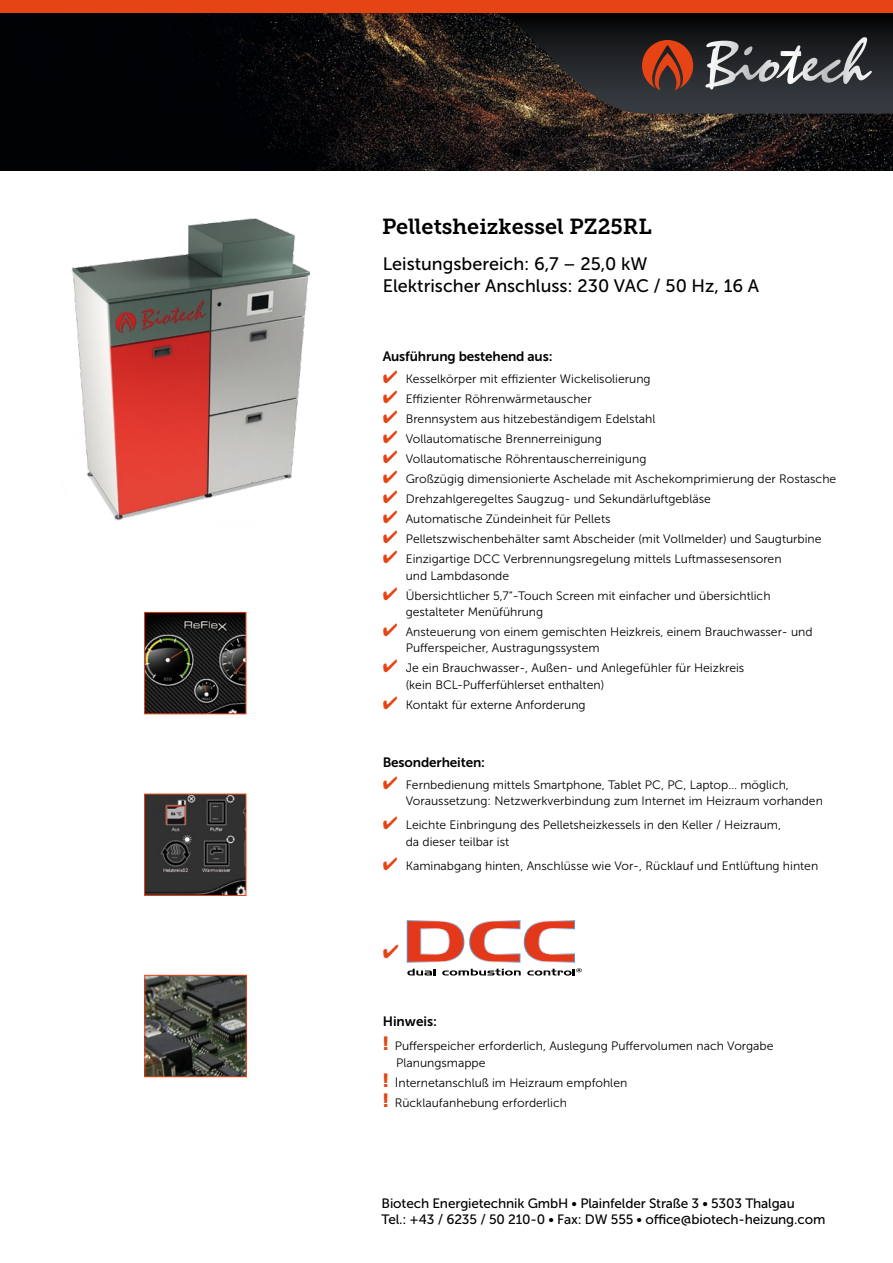
<style>
.page{position:relative;width:893px;height:1263px;background:#fff}
.page>*{position:absolute;margin:0;border:0;box-sizing:border-box;transform-origin:0 0}
.t1{font:21.6px "Museo Slab 700";color:#000}
.t2{font:18px "Museo Sans 500";color:#000}
.t3{font:13.5px "Museo Sans 500";letter-spacing:-.01em;color:#000}
.t4{font:13.5px "Museo Sans 700";letter-spacing:-.01em;color:#000}
.t5{font:12.15px/16.2px "Museo Sans 300";color:#000}
.s1{color:#e64415}
.s2{font-family:"Helvetica Neue";font-weight:900;font-stretch:condensed;font-size:18.9px;color:#e64415}
.s3{font-size:13.5px}
</style>
<div class="page">
<img style="left:0;top:13px;width:893px;height:157px">
<svg style="left:483px;top:13px;width:410px;height:101px;background:#292829"></svg>
<svg style="left:642px;top:40px;width:51px;height:50px;background:#92381f"></svg>
<svg style="left:776px;top:37px;width:96px;height:49px;background:#56595b"></svg>
<div style="left:0;top:0;width:893px;height:13px;background:#e64415"></div>
<svg style="left:407px;top:920px;width:168px;height:42px"></svg>
<svg style="left:407px;top:969px;width:29px;height:6px"></svg>
<svg style="left:442px;top:969px;width:79px;height:6px"></svg>
<svg style="left:527px;top:968px;width:55px;height:7px"></svg>
<img style="left:71px;top:218px;width:239px;height:303px">
<img style="left:146px;top:614px;width:98px;height:98px">
<div style="left:144px;top:612px;width:102px;height:102px;border:1px solid #e64415"></div>
<img style="left:146px;top:796px;width:98px;height:98px">
<div style="left:144px;top:794px;width:102px;height:102px;border:1px solid #e64415"></div>
<img style="left:147px;top:977px;width:98px;height:98px">
<div style="left:145px;top:975px;width:102px;height:102px;border:1px solid #e64415"></div>
<p class="t1" style="left:382px;top:215px;width:271px">Pelletsheizkessel PZ25RL</p>
<p class="t2" style="left:383px;top:254px;width:266px">Leistungsbereich: 6,7 – 25,0 kW</p>
<p class="t2" style="left:383px;top:275px;width:378px">Elektrischer Anschluss: 230 VAC / 50 Hz, 16 A</p>
<p class="t4" style="left:383px;top:348px;width:171px">Ausführung bestehend aus:</p>
<p class="t5" style="left:383px;top:370px;width:269px"><span class="s1">✔</span> Kesselkörper mit effizienter Wickelisolierung</p>
<p class="t5" style="left:383px;top:391px;width:210px"><span class="s1">✔</span> Effizienter Röhrenwärmetauscher</p>
<p class="t5" style="left:383px;top:411px;width:274px"><span class="s1">✔</span> Brennsystem aus hitzebeständigem Edelstahl</p>
<p class="t5" style="left:383px;top:431px;width:221px"><span class="s1">✔</span> Vollautomatische Brennerreinigung</p>
<p class="t5" style="left:383px;top:451px;width:265px"><span class="s1">✔</span> Vollautomatische Röhrentauscherreinigung</p>
<p class="t5" style="left:383px;top:471px;width:455px"><span class="s1">✔</span> Großzügig dimensionierte Aschelade mit Aschekomprimierung der Rostasche</p>
<p class="t5" style="left:383px;top:491px;width:330px"><span class="s1">✔</span> Drehzahlgeregeltes Saugzug- und Sekundärluftgebläse</p>
<p class="t5" style="left:383px;top:511px;width:229px"><span class="s1">✔</span> Automatische Zündeinheit für Pellets</p>
<p class="t5" style="left:383px;top:531px;width:440px"><span class="s1">✔</span> Pelletszwischenbehälter samt Abscheider (mit Vollmelder) und Saugturbine</p>
<p class="t5" style="left:406px;top:551px;width:377px;text-indent:-23px"><span class="s1">✔</span> Einzigartige DCC Verbrennungsregelung mittels Luftmassesensoren und Lambdasonde</p>
<p class="t5" style="left:406px;top:587px;width:366px;text-indent:-23px"><span class="s1">✔</span> Übersichtlicher 5,7“-Touch Screen mit einfacher und übersichtlich gestalteter Menüführung</p>
<p class="t5" style="left:406px;top:624px;width:408px;text-indent:-23px"><span class="s1">✔</span> Ansteuerung von einem gemischten Heizkreis, einem Brauchwasser- und<br>Pufferspeicher, Austragungssystem</p>
<p class="t5" style="left:406px;top:660px;width:340px;text-indent:-23px"><span class="s1">✔</span> Je ein Brauchwasser-, Außen- und Anlegefühler für Heizkreis (kein BCL-Pufferfühlerset enthalten)</p>
<p class="t5" style="left:383px;top:696px;width:204px"><span class="s1">✔</span> Kontakt für externe Anforderung</p>
<p class="t4" style="left:383px;top:755px;width:104px">Besonderheiten:</p>
<p class="t5" style="left:406px;top:777px;width:419px;text-indent:-23px"><span class="s1">✔</span> Fernbedienung mittels Smartphone, Tablet PC, PC, Laptop… möglich,<br>Voraussetzung: Netzwerkverbindung zum Internet im Heizraum vorhanden</p>
<p class="t5" style="left:406px;top:817px;width:377px;text-indent:-23px"><span class="s1">✔</span> Leichte Einbringung des Pelletsheizkessels in den Keller / Heizraum, da dieser teilbar ist</p>
<p class="t5" style="left:383px;top:858px;width:437px"><span class="s1">✔</span> Kaminabgang hinten, Anschlüsse wie Vor-, Rücklauf und Entlüftung hinten</p>
<p class="t4" style="left:383px;top:1014px;width:56px">Hinweis:</p>
<p class="t5" style="left:396px;top:1038px;width:379px;text-indent:-14px"><span class="s2">!</span> Pufferspeicher erforderlich, Auslegung Puffervolumen nach Vorgabe<br>Planungsmappe</p>
<p class="t5" style="left:383px;top:1074px;width:246px"><span class="s2">!</span> <span class="s3">I</span>nternetanschluß im Heizraum empfohlen</p>
<p class="t5" style="left:383px;top:1094px;width:186px"><span class="s2">!</span> Rücklaufanhebung erforderlich</p>
<p class="t3" style="left:382px;top:1196px;width:415px">Biotech Energietechnik GmbH • Plainfelder Straße 3 • 5303 Thalgau</p>
<p class="t3" style="left:382px;top:1212px;width:445px">Tel.: +43 / 6235 / 50 210-0 • Fax: DW 555 • office@biotech-heizung.com</p>
</div>
